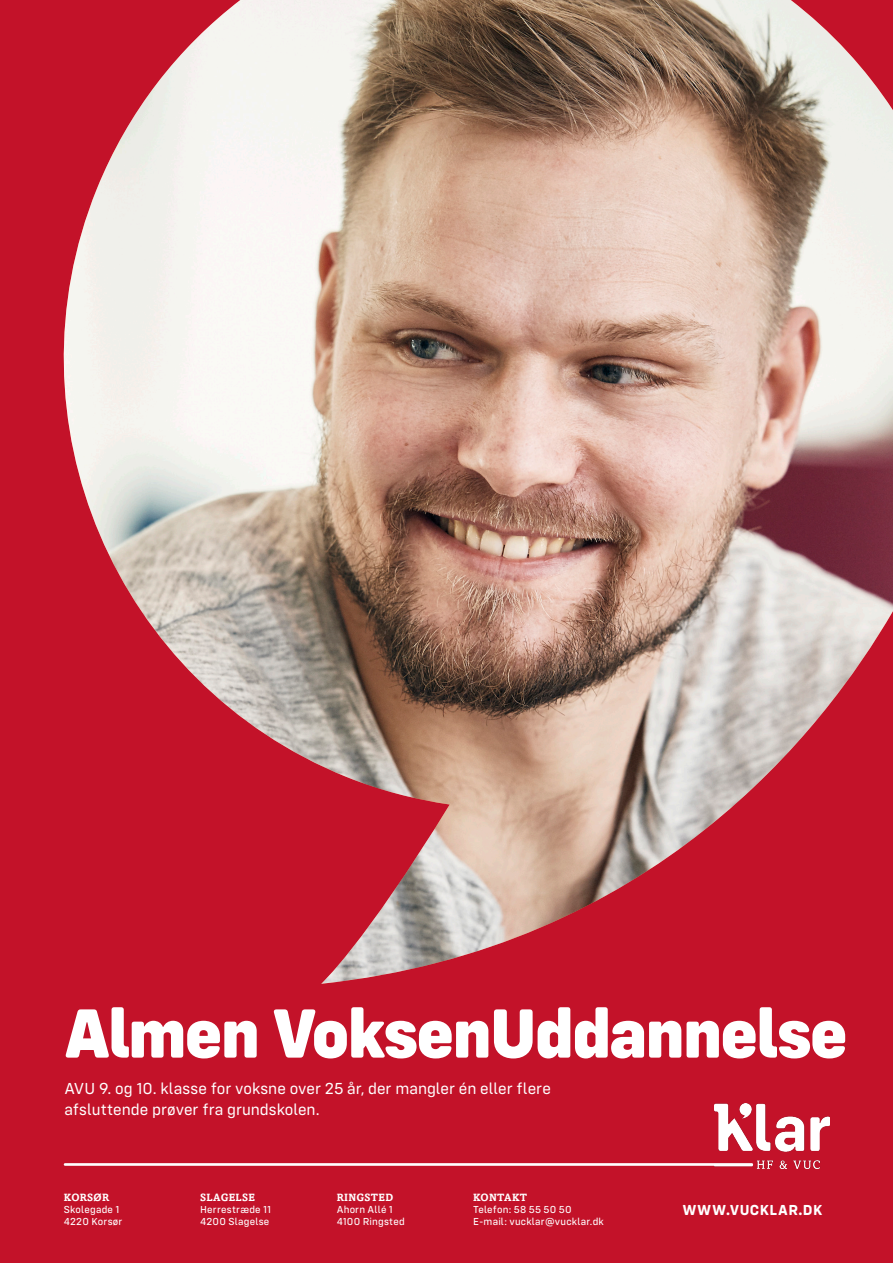
<style>
.page{position:relative;width:893px;height:1263px;background:#c31229}
.page>*{position:absolute;margin:0;border:0;box-sizing:border-box;transform-origin:0 0}
.t1{font:800 72px "Config Rounded";letter-spacing:-.03em;color:#fff}
.Ny_brød{font:16.5px "Config Rounded";color:#fff}
.Ny_brød-2{font:700 15px "Config Rounded";letter-spacing:.03em;color:#fff}
.Ny_brød-3{font:10.5px "Config Rounded Text";letter-spacing:.02em;color:#fff}
.Ny_brød-4{font:700 10.5px "Amasis MT Std";letter-spacing:.025em;color:#fff}
</style>
<div class="page">
<img style="left:63px;top:0;width:830px;height:984px">
<img style="left:714px;top:1104px;width:115px;height:64px">
<hr style="left:64px;top:1163px;width:689px;height:3px;background:#fff">
<p class="t1" style="left:64px;top:989px;width:786px">Almen VoksenUddannelse</p>
<p class="Ny_brød" style="left:64px;top:1078px;width:488px">AVU 9. og 10. klasse for voksne over 25 år, der mangler én eller flere</p>
<p class="Ny_brød" style="left:64px;top:1099px;width:257px">afsluttende prøver fra grundskolen.</p>
<p class="Ny_brød-4" style="left:64px;top:1191px;width:47px">KORSØR</p>
<p class="Ny_brød-3" style="left:64px;top:1204px;width:57px">Skolegade 1</p>
<p class="Ny_brød-3" style="left:64px;top:1216px;width:60px">4220 Korsør</p>
<p class="Ny_brød-4" style="left:200px;top:1191px;width:56px">SLAGELSE</p>
<p class="Ny_brød-3" style="left:200px;top:1204px;width:73px">Herrestræde 11</p>
<p class="Ny_brød-3" style="left:200px;top:1216px;width:71px">4200 Slagelse</p>
<p class="Ny_brød-4" style="left:337px;top:1191px;width:58px">RINGSTED</p>
<p class="Ny_brød-3" style="left:337px;top:1204px;width:58px">Ahorn Allé 1</p>
<p class="Ny_brød-3" style="left:337px;top:1216px;width:70px">4100 Ringsted</p>
<p class="Ny_brød-4" style="left:473px;top:1191px;width:56px">KONTAKT</p>
<p class="Ny_brød-3" style="left:473px;top:1204px;width:100px">Telefon: 58 55 50 50</p>
<p class="Ny_brød-3" style="left:473px;top:1216px;width:132px">E-mail: vucklar@vucklar.dk</p>
<p class="Ny_brød-2" style="left:682px;top:1201px;width:142px">WWW.VUCKLAR.DK</p>
</div>
